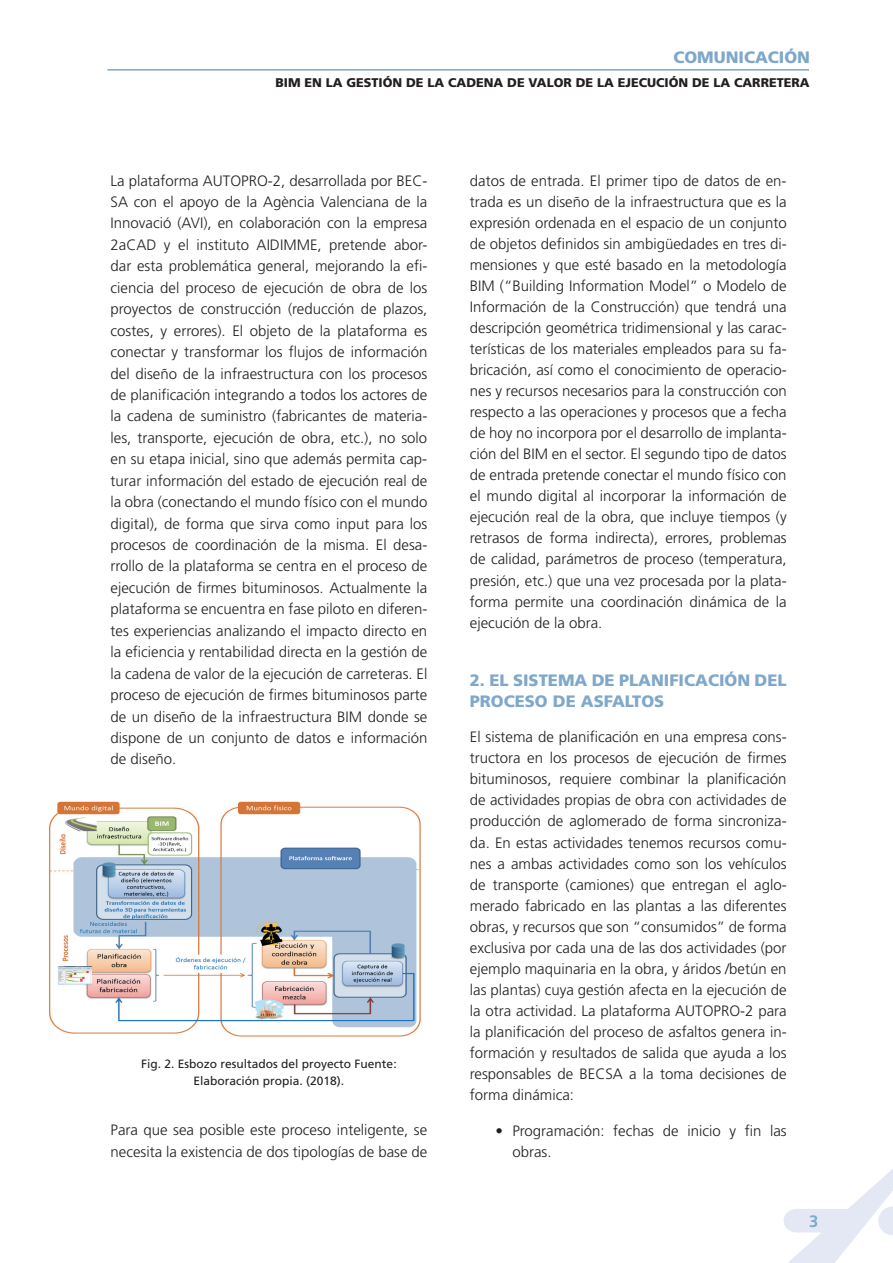
<style>
.page{position:relative;width:893px;height:1263px;background:#fff}
.page>*{position:absolute;margin:0;border:0;box-sizing:border-box;transform-origin:0 0}
.t1{font:900 16.5px/21px "Frutiger";color:#7fa8ca}
.t2{font:900 16.5px "Frutiger";color:#7ea7cb}
.t3{font:700 16.5px "Frutiger";color:#7fa8ca}
.t4{font:300 15px/21px "Frutiger";color:#231f20;text-align:justify}
.t5{font:900 12.6px "Frutiger";color:#231f20}
.t6{font:12px/17px "Frutiger";color:#231f20;text-align:center}
</style>
<div class="page">
<hr style="left:107px;top:69px;width:702px;height:2px;background:#7ea7cb">
<svg style="left:783px;top:1169px;width:110px;height:94px"></svg>
<img style="left:49px;top:801px;width:372px;height:236px">
<p class="t2" style="left:673px;top:48px;width:138px">COMUNICACIÓN</p>
<p class="t5" style="left:275px;top:75px;width:536px">BIM EN LA GESTIÓN DE LA CADENA DE VALOR DE LA EJECUCIÓN DE LA CARRETERA</p>
<p class="t4" style="left:111px;top:170px;width:318px;line-height:21.5px">La plataforma AUTOPRO-2, desarrollada por BEC-SA con el apoyo de la Agència Valenciana de la Innovació (AVI), en colaboración con la empresa 2aCAD y el instituto AIDIMME, pretende abor&shy;dar esta problemática general, mejorando la efi&shy;ciencia del proceso de ejecución de obra de los proyectos de construcción (reducción de plazos, costes, y errores). El objeto de la plataforma es conectar y transformar los flujos de información del diseño de la infraestructura con los procesos de planificación integrando a todos los actores de la cadena de suministro (fabricantes de materia&shy;les, transporte, ejecución de obra, etc.), no solo en su etapa inicial, sino que además permita cap&shy;turar información del estado de ejecución real de la obra (conectando el mundo físico con el mundo digital), de forma que sirva como input para los procesos de coordinación de la misma. El desa&shy;rrollo de la plataforma se centra en el proceso de ejecución de firmes bituminosos. Actualmente la plataforma se encuentra en fase piloto en diferen&shy;tes experiencias analizando el impacto directo en la eficiencia y rentabilidad directa en la gestión de la cadena de valor de la ejecución de carreteras. El proceso de ejecución de firmes bituminosos parte de un diseño de la infraestructura BIM donde se dispone de un conjunto de datos e información de diseño.</p>
<p class="t6" style="left:141px;top:1056px;width:257px">Fig. 2. Esbozo resultados del proyecto Fuente:<br>Elaboración propia. (2018).</p>
<p class="t4" style="left:111px;top:1119px;width:318px;line-height:21.5px">Para que sea posible este proceso inteligente, se necesita la existencia de dos tipologías de base de</p>
<p class="t4" style="left:470px;top:170px;width:318px">datos de entrada. El primer tipo de datos de en&shy;trada es un diseño de la infraestructura que es la expresión ordenada en el espacio de un conjunto de objetos definidos sin ambigüedades en tres di&shy;mensiones y que esté basado en la metodología BIM (“Building Information Model” o Modelo de Información de la Construcción) que tendrá una descripción geométrica tridimensional y las carac&shy;terísticas de los materiales empleados para su fa&shy;bricación, así como el conocimiento de operacio&shy;nes y recursos necesarios para la construcción con respecto a las operaciones y procesos que a fecha de hoy no incorpora por el desarrollo de implanta&shy;ción del BIM en el sector. El segundo tipo de datos de entrada pretende conectar el mundo físico con el mundo digital al incorporar la información de ejecución real de la obra, que incluye tiempos (y retrasos de forma indirecta), errores, problemas de calidad, parámetros de proceso (temperatura, presión, etc.) que una vez procesada por la plata&shy;forma permite una coordinación dinámica de la ejecución de la obra.</p>
<p class="t1" style="left:470px;top:669px;width:318px">2. EL SISTEMA DE PLANIFICACIÓN DEL<br>PROCESO DE ASFALTOS</p>
<p class="t4" style="left:470px;top:727px;width:318px">El sistema de planificación en una empresa cons&shy;tructora en los procesos de ejecución de firmes bituminosos, requiere combinar la planificación de actividades propias de obra con actividades de producción de aglomerado de forma sincroniza&shy;da. En estas actividades tenemos recursos comu&shy;nes a ambas actividades como son los vehículos de transporte (camiones) que entregan el aglo&shy;merado fabricado en las plantas a las diferentes obras, y recursos que son “consumidos” de forma exclusiva por cada una de las dos actividades (por ejemplo maquinaria en la obra, y áridos /betún en las plantas) cuya gestión afecta en la ejecución de la otra actividad. La plataforma AUTOPRO-2 para la planificación del proceso de asfaltos genera in&shy;formación y resultados de salida que ayuda a los responsables de BECSA a la toma decisiones de forma dinámica:</p>
<p class="t4" style="left:512px;top:1120px;width:276px;text-indent:-17px">• Programación: fechas de inicio y fin las obras.</p>
<p class="t3" style="left:809px;top:1211px;width:11px">3</p>
</div>
